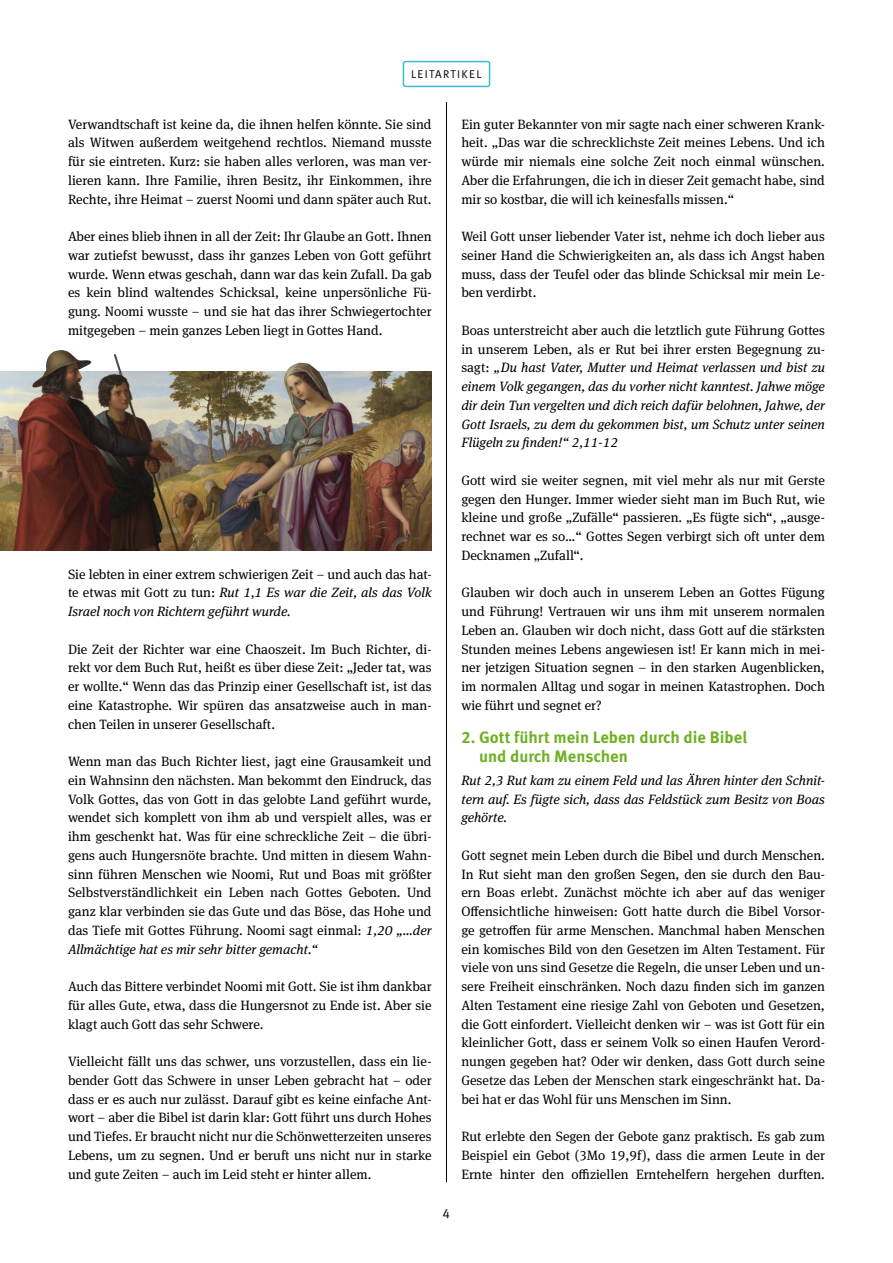
<style>
.page{position:relative;width:893px;height:1263px;background:#fff}
.page>*{position:absolute;margin:0;border:0;box-sizing:border-box;transform-origin:0 0}
.t1{font:700 16.5px/18.8px "Meta OT";color:#6db122}
.t2{font:13.5px/18.8px "Meta Serif Pro";color:#000;text-align:justify}
.t3{font:italic 13.5px/18.8px "Meta Serif Pro";color:#000;text-align:justify}
.t4{font:13.5px "Meta OT";color:#000}
.t5{font:11.25px "Meta OT";letter-spacing:.12em;color:#000}
.s1{font-style:italic}
.s2{font-style:normal}
</style>
<div class="page">
<div style="left:403px;top:61px;width:87px;height:26px;border:2px solid #3bbbd6;border-radius:2px"></div>
<hr style="left:446px;top:102px;width:1px;height:1080px;background:#000">
<img style="left:0;top:372px;width:432px;height:178px">
<img style="left:32px;top:350px;width:296px;height:50px">
<p class="t5" style="left:411px;top:67px;width:72px">LEITARTIKEL</p>
<p class="t2" style="left:68px;top:114px;width:365px">Verwandtschaft ist keine da, die ihnen helfen könnte. Sie sind als Witwen außerdem weitgehend rechtlos. Niemand musste für sie eintreten. Kurz: sie haben alles verloren, was man ver&shy;lieren kann. Ihre Familie, ihren Besitz, ihr Einkommen, ihre Rechte, ihre Heimat – zuerst Noomi und dann später auch Rut.</p>
<p class="t2" style="left:68px;top:226px;width:365px">Aber eines blieb ihnen in all der Zeit: Ihr Glaube an Gott. Ihnen war zutiefst bewusst, dass ihr ganzes Leben von Gott geführt wurde. Wenn etwas geschah, dann war das kein Zufall. Da gab es kein blind waltendes Schicksal, keine unpersönliche Fü&shy;gung. Noomi wusste – und sie hat das ihrer Schwiegertochter mitgegeben – mein ganzes Leben liegt in Gottes Hand.</p>
<p class="t2" style="left:68px;top:564px;width:365px">Sie lebten in einer extrem schwierigen Zeit – und auch das hat&shy;te etwas mit Gott zu tun: <span class="s1">Rut 1,1 Es war die Zeit, als das Volk Israel noch von Richtern geführt wurde.</span></p>
<p class="t2" style="left:68px;top:639px;width:365px">Die Zeit der Richter war eine Chaoszeit. Im Buch Richter, di&shy;rekt vor dem Buch Rut, heißt es über diese Zeit: „Jeder tat, was er wollte.“ Wenn das das Prinzip einer Gesellschaft ist, ist das eine Katastrophe. Wir spüren das ansatzweise auch in man&shy;chen Teilen in unserer Gesellschaft.</p>
<p class="t2" style="left:68px;top:751px;width:365px">Wenn man das Buch Richter liest, jagt eine Grausamkeit und ein Wahnsinn den nächsten. Man bekommt den Eindruck, das Volk Gottes, das von Gott in das gelobte Land geführt wurde, wendet sich komplett von ihm ab und verspielt alles, was er ihm geschenkt hat. Was für eine schreckliche Zeit – die übri&shy;gens auch Hungersnöte brachte. Und mitten in diesem Wahn&shy;sinn führen Menschen wie Noomi, Rut und Boas mit größter Selbstverständlichkeit ein Leben nach Gottes Geboten. Und ganz klar verbinden sie das Gute und das Böse, das Hohe und das Tiefe mit Gottes Führung. Noomi sagt einmal: <span class="s1">1,20 „…der Allmächtige hat es mir sehr bitter gemacht.“</span></p>
<p class="t2" style="left:68px;top:976px;width:365px">Auch das Bittere verbindet Noomi mit Gott. Sie ist ihm dankbar für alles Gute, etwa, dass die Hungersnot zu Ende ist. Aber sie klagt auch Gott das sehr Schwere.</p>
<p class="t2" style="left:68px;top:1051px;width:365px">Vielleicht fällt uns das schwer, uns vorzustellen, dass ein lie&shy;bender Gott das Schwere in unser Leben gebracht hat – oder dass er es auch nur zulässt. Darauf gibt es keine einfache Ant&shy;wort – aber die Bibel ist darin klar: Gott führt uns durch Hohes und Tiefes. Er braucht nicht nur die Schönwetterzeiten unseres Lebens, um zu segnen. Und er beruft uns nicht nur in starke und gute Zeiten – auch im Leid steht er hinter allem.</p>
<p class="t4" style="left:443px;top:1205px;width:9px">4</p>
<p class="t2" style="left:461px;top:114px;width:365px">Ein guter Bekannter von mir sagte nach einer schweren Krank&shy;heit. „Das war die schrecklichste Zeit meines Lebens. Und ich würde mir niemals eine solche Zeit noch einmal wünschen.<br>Aber die Erfahrungen, die ich in dieser Zeit gemacht habe, sind mir so kostbar, die will ich keinesfalls missen.“</p>
<p class="t2" style="left:461px;top:226px;width:365px">Weil Gott unser liebender Vater ist, nehme ich doch lieber aus seiner Hand die Schwierigkeiten an, als dass ich Angst haben muss, dass der Teufel oder das blinde Schicksal mir mein Le&shy;ben verdirbt.</p>
<p class="t3" style="left:461px;top:320px;width:365px"><span class="s2">Boas unterstreicht aber auch die letztlich gute Führung Gottes in unserem Leben, als er Rut bei ihrer ersten Begegnung zu&shy;sagt:</span> „Du hast Vater, Mutter und Heimat verlassen und bist zu einem Volk gegangen, das du vorher nicht kanntest. Jahwe möge dir dein Tun vergelten und dich reich dafür belohnen, Jahwe, der Gott Israels, zu dem du gekommen bist, um Schutz unter seinen Flügeln zu finden!“ 2,11-12</p>
<p class="t2" style="left:461px;top:470px;width:365px">Gott wird sie weiter segnen, mit viel mehr als nur mit Gerste gegen den Hunger. Immer wieder sieht man im Buch Rut, wie kleine und große „Zufälle“ passieren. „Es fügte sich“, „ausge&shy;rechnet war es so…“ Gottes Segen verbirgt sich oft unter dem Decknamen „Zufall“.</p>
<p class="t2" style="left:461px;top:583px;width:365px">Glauben wir doch auch in unserem Leben an Gottes Fügung und Führung! Vertrauen wir uns ihm mit unserem normalen Leben an. Glauben wir doch nicht, dass Gott auf die stärksten Stunden meines Lebens angewiesen ist! Er kann mich in mei&shy;ner jetzigen Situation segnen – in den starken Augenblicken, im normalen Alltag und sogar in meinen Katastrophen. Doch wie führt und segnet er?</p>
<p class="t1" style="left:479px;top:728px;width:269px;text-indent:-18px">2. Gott führt mein Leben durch die Bibel und durch Menschen</p>
<p class="t3" style="left:461px;top:770px;width:365px">Rut 2,3 Rut kam zu einem Feld und las Ähren hinter den Schnit&shy;tern auf. Es fügte sich, dass das Feldstück zum Besitz von Boas gehörte.</p>
<p class="t2" style="left:461px;top:845px;width:365px">Gott segnet mein Leben durch die Bibel und durch Menschen.<br>In Rut sieht man den großen Segen, den sie durch den Bau&shy;ern Boas erlebt. Zunächst möchte ich aber auf das weniger Offensichtliche hinweisen: Gott hatte durch die Bibel Vorsor&shy;ge getroffen für arme Menschen. Manchmal haben Menschen ein komisches Bild von den Gesetzen im Alten Testament. Für viele von uns sind Gesetze die Regeln, die unser Leben und un&shy;sere Freiheit einschränken. Noch dazu finden sich im ganzen Alten Testament eine riesige Zahl von Geboten und Gesetzen, die Gott einfordert. Vielleicht denken wir – was ist Gott für ein kleinlicher Gott, dass er seinem Volk so einen Haufen Verord&shy;nungen gegeben hat? Oder wir denken, dass Gott durch seine Gesetze das Leben der Menschen stark eingeschränkt hat. Da&shy;bei hat er das Wohl für uns Menschen im Sinn.</p>
<p class="t2" style="left:461px;top:1126px;width:365px">Rut erlebte den Segen der Gebote ganz praktisch. Es gab zum Beispiel ein Gebot (3Mo 19,9f), dass die armen Leute in der Ernte hinter den offiziellen Erntehelfern hergehen durften.</p>
</div>
